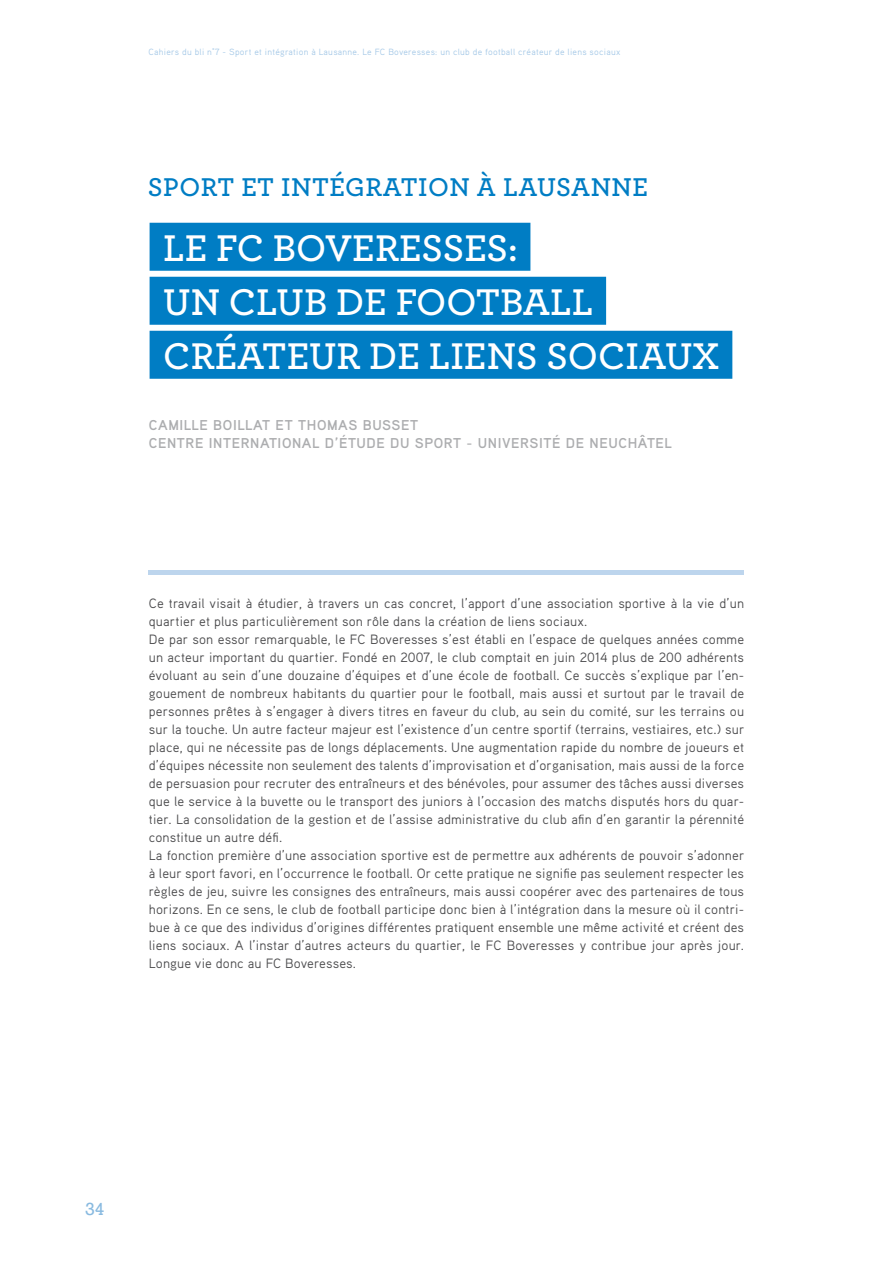
<style>
.page{position:relative;width:893px;height:1263px;background:#fff}
.page>*{position:absolute;margin:0;border:0;box-sizing:border-box;transform-origin:0 0}
.t1{font:600 39px/54px "Archer";color:#fff}
.t2{font:600 27px "Archer";letter-spacing:.02em;color:#007dc4}
.t3{font:18px "Rockwell";color:#89bae0}
.t4{font:700 14.25px/18px "Aaux Pro";letter-spacing:.04em;color:#acadaf}
.t5{font:13.5px/18px "Aaux Pro";letter-spacing:.01em;color:#4b4b4d}
.t6{font:9px "Aaux Pro";letter-spacing:.03em;color:#a4c8e7}
</style>
<div class="page">
<hr style="left:149px;top:571px;width:595px;height:4px;background:#bdd5ed">
<div style="left:150px;top:223px;width:380px;height:48px;background:#007dc4"></div>
<div style="left:150px;top:277px;width:456px;height:48px;background:#007dc4"></div>
<div style="left:150px;top:331px;width:582px;height:48px;background:#007dc4"></div>
<p class="t6" style="left:148px;top:47px;width:473px">Cahiers du bli n°7 - Sport et intégration à Lausanne. Le FC Boveresses: un club de football créateur de liens sociaux</p>
<h2 class="t2" style="left:148px;top:166px;width:502px">SPORT ET INTÉGRATION À LAUSANNE</h2>
<h1 class="t1" style="left:163px;top:219px;width:558px">LE FC BOVERESSES:<br>UN CLUB DE FOOTBALL<br>CRÉATEUR DE LIENS SOCIAUX</h1>
<p class="t4" style="left:149px;top:416px;width:525px">CAMILLE BOILLAT ET THOMAS BUSSET<br>CENTRE INTERNATIONAL D’ÉTUDE DU SPORT - UNIVERSITÉ DE NEUCHÂTEL</p>
<p class="t5" style="left:149px;top:594px;width:597px">Ce travail visait à étudier, à travers un cas concret, l’apport d’une association sportive à la vie d’un quartier et plus particulièrement son rôle dans la création de liens sociaux.<br>De par son essor remarquable, le FC Boveresses s’est établi en l’espace de quelques années comme un acteur important du quartier. Fondé en 2007, le club comptait en juin 2014 plus de 200 adhérents évoluant au sein d’une douzaine d’équipes et d’une école de football. Ce succès s’explique par l’en&shy;gouement de nombreux habitants du quartier pour le football, mais aussi et surtout par le travail de personnes prêtes à s’engager à divers titres en faveur du club, au sein du comité, sur les terrains ou sur la touche. Un autre facteur majeur est l’existence d’un centre sportif (terrains, vestiaires, etc.) sur place, qui ne nécessite pas de longs déplacements. Une augmentation rapide du nombre de joueurs et d’équipes nécessite non seulement des talents d’improvisation et d’organisation, mais aussi de la force de persuasion pour recruter des entraîneurs et des bénévoles, pour assumer des tâches aussi diverses que le service à la buvette ou le transport des juniors à l’occasion des matchs disputés hors du quar&shy;tier. La consolidation de la gestion et de l’assise administrative du club afin d’en garantir la pérennité constitue un autre défi.<br>La fonction première d’une association sportive est de permettre aux adhérents de pouvoir s’adonner à leur sport favori, en l’occurrence le football. Or cette pratique ne signifie pas seulement respecter les règles de jeu, suivre les consignes des entraîneurs, mais aussi coopérer avec des partenaires de tous horizons. En ce sens, le club de football participe donc bien à l’intégration dans la mesure où il contri&shy;bue à ce que des individus d’origines différentes pratiquent ensemble une même activité et créent des liens sociaux. A l’instar d’autres acteurs du quartier, le FC Boveresses y contribue jour après jour.<br>Longue vie donc au FC Boveresses.</p>
<h3 class="t3" style="left:85px;top:1199px;width:21px">34</h3>
</div>
